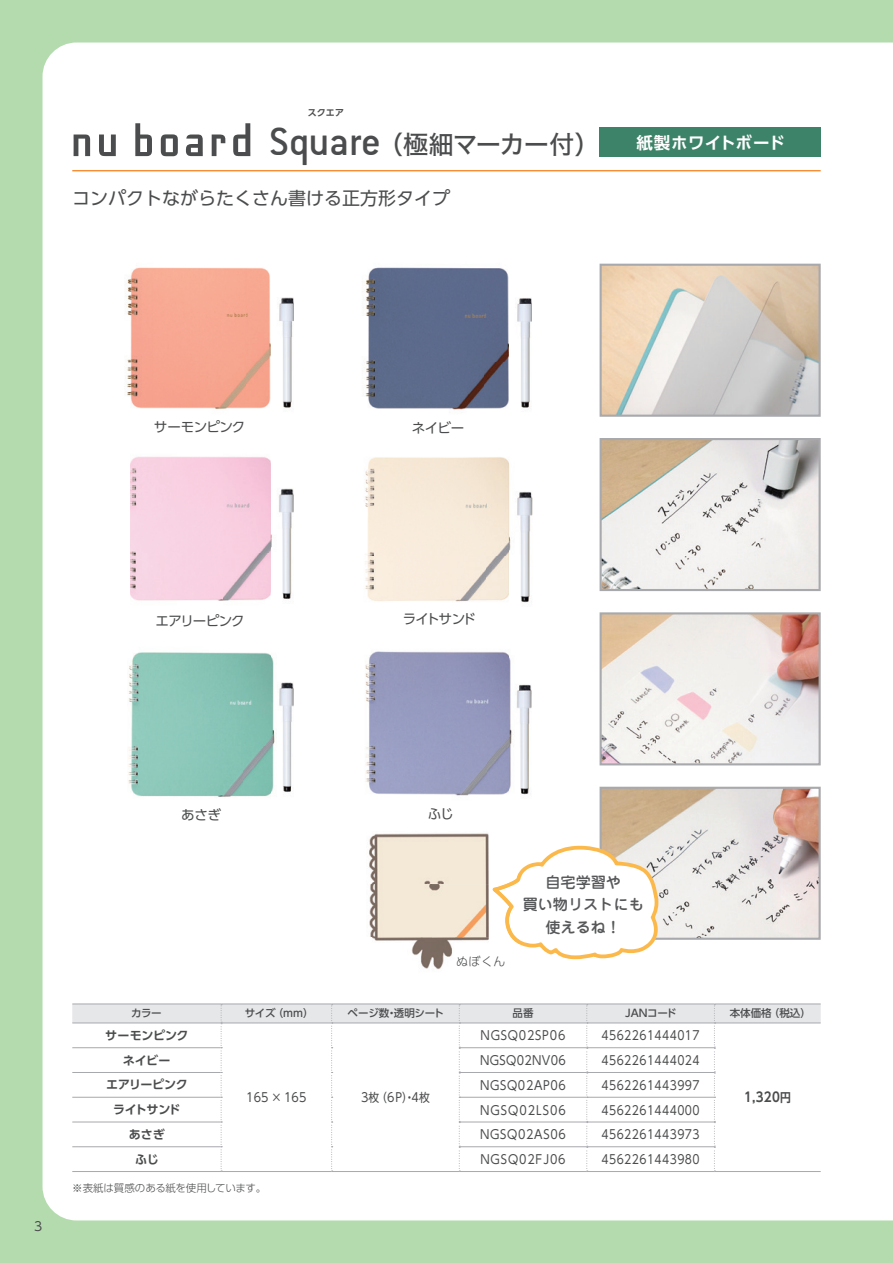
<style>
.page{position:relative;width:893px;height:1263px;background:#b4dbae}
.page>*{position:absolute;margin:0;border:0;box-sizing:border-box;transform-origin:0 0}
.t1{font:42.9px "Conduit Md OSITCTT Medium";letter-spacing:-.015em;color:#4b4c4d}
.t2{font:25.35px "Hira Kaku Std W5";letter-spacing:-.045em;color:#4b4c4d}
.t3{font:18px "UD Shin Go Pr 6";color:#4b4c4d}
.t4{font:700 16.5px "UD Shin Go Pr 6 De";letter-spacing:.015em;color:#fff}
.t5{font:500 15.15px/22.6px "Jun 34 Pro";color:#57585a;text-align:center}
.t6{font:13.5px "UD Shin Go Pr 6";letter-spacing:-.045em;color:#4b4c4d}
.t7{font:13.5px "UD Shin Go Pr 6";letter-spacing:-.065em;color:#4b4c4d}
.t8{font:700 13.2px "UD Shin Go Pr 6 De";color:#4b4c4d;scale:.9 1}
.t9{font:12.45px "UD Shin Go Pr 6";letter-spacing:.04em;color:#4b4c4d;scale:.87 1}
.t10{font:12.45px "UD Shin Go Pr 6";letter-spacing:.06em;color:#4b4c4d;scale:.9 1}
.t11{font:12.45px "UD Shin Go Pr 6";letter-spacing:.04em;color:#4b4c4d;scale:.9 1}
.t12{font:12.45px "UD Shin Go Pr 6";letter-spacing:.065em;color:#4b4c4d;scale:.9 1}
.t13{font:12.45px "UD Shin Go Pr 6";letter-spacing:.085em;color:#4b4c4d;scale:.9 1}
.t14{font:12.45px "UD Shin Go Pr 6";letter-spacing:.075em;color:#4b4c4d;scale:.9 1}
.t15{font:12.45px "UD Shin Go Pr 6";letter-spacing:.04em;color:#4b4c4d}
.t16{font:700 12px "UD Shin Go Pr 6 De";letter-spacing:-.015em;color:#4b4c4d}
.t17{font:12px "UD Shin Go Pr 6";color:#4b4c4d;scale:.9 1}
.t18{font:300 11.85px "UD Shin Go Pr 6";color:#4b4c4d}
.t19{font:500 10.5px "UD Shin Go Pro";letter-spacing:-.01em;color:#4b4c4d}
.t20{font:300 10.5px "UD Shin Go Pr 6";letter-spacing:-.025em;color:#4b4c4d}
.t21{font:500 10.5px "UD Shin Go Pro";letter-spacing:-.03em;color:#4b4c4d}
.t22{font:700 9px "UD Shin Go Pr 6 De";color:#4b4c4d}
.s1{font-size:12px}
.s2{font-size:12.45px}
</style>
<div class="page">
<div style="left:43px;top:43px;width:850px;height:1177px;background:#fff"></div>
<img style="left:603px;top:441px;width:215px;height:147px">
<div style="left:600px;top:438px;width:221px;height:153px;border:2px solid #a8a9ad"></div>
<hr style="left:72px;top:1003px;width:149px;height:1px;background:#a8a9ad">
<hr style="left:221px;top:1003px;width:111px;height:1px;background:#a8a9ad">
<hr style="left:332px;top:1003px;width:127px;height:1px;background:#a8a9ad">
<hr style="left:459px;top:1003px;width:128px;height:1px;background:#a8a9ad">
<hr style="left:587px;top:1003px;width:127px;height:1px;background:#a8a9ad">
<hr style="left:714px;top:1003px;width:107px;height:1px;background:#a8a9ad">
<hr style="left:72px;top:1171px;width:149px;height:1px;background:#a8a9ad">
<hr style="left:459px;top:1171px;width:128px;height:1px;background:#a8a9ad">
<hr style="left:587px;top:1171px;width:127px;height:1px;background:#a8a9ad">
<hr style="left:714px;top:1171px;width:107px;height:1px;background:#a8a9ad">
<hr style="left:332px;top:1171px;width:127px;height:1px;background:#a8a9ad">
<svg style="left:72px;top:1004px;width:749px;height:167px;background:#f9fafa"></svg>
<hr style="left:221px;top:1171px;width:111px;height:1px;background:#a8a9ad">
<img style="left:603px;top:267px;width:215px;height:147px">
<div style="left:600px;top:264px;width:221px;height:153px;border:2px solid #a8a9ad"></div>
<img style="left:603px;top:790px;width:215px;height:147px">
<div style="left:600px;top:787px;width:221px;height:153px;border:2px solid #a8a9ad"></div>
<img style="left:603px;top:615px;width:215px;height:147px">
<div style="left:600px;top:612px;width:221px;height:153px;border:2px solid #a8a9ad"></div>
<img style="left:345px;top:258px;width:186px;height:52px">
<img style="left:345px;top:310px;width:164px;height:104px">
<img style="left:509px;top:269px;width:28px;height:146px">
<img style="left:509px;top:269px;width:22px;height:145px">
<img style="left:107px;top:257px;width:186px;height:53px">
<img style="left:107px;top:310px;width:165px;height:104px">
<img style="left:272px;top:269px;width:27px;height:146px">
<img style="left:272px;top:269px;width:21px;height:145px">
<img style="left:347px;top:452px;width:186px;height:52px">
<img style="left:347px;top:504px;width:162px;height:104px">
<img style="left:509px;top:463px;width:28px;height:146px">
<img style="left:509px;top:463px;width:24px;height:145px">
<img style="left:131px;top:449px;width:186px;height:156px">
<svg style="left:272px;top:605px;width:27px;height:1px"></svg>
<img style="left:272px;top:460px;width:27px;height:145px">
<img style="left:104px;top:642px;width:186px;height:52px">
<img style="left:104px;top:694px;width:168px;height:105px">
<img style="left:272px;top:653px;width:27px;height:147px">
<img style="left:272px;top:653px;width:18px;height:146px">
<img style="left:348px;top:644px;width:186px;height:52px">
<img style="left:348px;top:696px;width:161px;height:104px">
<img style="left:509px;top:655px;width:28px;height:146px">
<img style="left:509px;top:655px;width:25px;height:145px">
<svg style="left:519px;top:846px;width:142px;height:115px;background:#fcf6ec"></svg>
<img style="left:344px;top:831px;width:175px;height:53px">
<img style="left:344px;top:884px;width:148px;height:53px">
<img style="left:344px;top:937px;width:175px;height:53px">
<img style="left:492px;top:872px;width:27px;height:72px">
<hr style="left:72px;top:170px;width:749px;height:1px;background:#f58220">
<svg style="left:161px;top:134px;width:17px;height:22px"></svg>
<svg style="left:74px;top:135px;width:16px;height:21px"></svg>
<svg style="left:99px;top:134px;width:17px;height:22px"></svg>
<svg style="left:135px;top:123px;width:17px;height:33px"></svg>
<svg style="left:233px;top:123px;width:17px;height:33px"></svg>
<svg style="left:212px;top:135px;width:13px;height:21px"></svg>
<svg style="left:186px;top:134px;width:17px;height:22px"></svg>
<div style="left:600px;top:128px;width:221px;height:29px;background:#3d8369"></div>
<p class="t22" style="left:308px;top:105px;width:38px">スクエア</p>
<h1 class="t1" style="left:269px;top:116px;width:113px">Square</h1>
<h2 class="t2" style="left:378px;top:125px;width:224px">（極細マーカー付）</h2>
<h3 class="t4" style="left:636px;top:129px;width:150px">紙製ホワイトボード</h3>
<h3 class="t3" style="left:72px;top:183px;width:379px">コンパクトながらたくさん書ける正方形タイプ</h3>
<p class="t6" style="left:154px;top:416px;width:93px">サーモンピンク</p>
<p class="t6" style="left:412px;top:417px;width:54px">ネイビー</p>
<p class="t7" style="left:156px;top:610px;width:91px">エアリーピンク</p>
<p class="t6" style="left:403px;top:608px;width:75px">ライトサンド</p>
<p class="t15" style="left:34px;top:1216px;width:10px">3</p>
<p class="t6" style="left:181px;top:804px;width:41px">あさぎ</p>
<p class="t6" style="left:428px;top:803px;width:27px">ふじ</p>
<p class="t18" style="left:456px;top:952px;width:51px">ぬぼくん</p>
<p class="t5" style="left:523px;top:869px;width:123px">自宅学習や<br>買い物リストにも使えるね！</p>
<p class="t19" style="left:131px;top:1005px;width:32px">カラー</p>
<p class="t19" style="left:245px;top:1005px;width:70px">サイズ（mm）</p>
<p class="t21" style="left:348px;top:1005px;width:98px">ページ数・透明シート</p>
<p class="t19" style="left:512px;top:1005px;width:22px">品番</p>
<p class="t19" style="left:625px;top:1005px;width:53px">JANコード</p>
<p class="t19" style="left:730px;top:1005px;width:83px">本体価格（税込）</p>
<p class="t16" style="left:105px;top:1025px;width:85px">サーモンピンク</p>
<p class="t12" style="left:481px;top:1025px;width:96px">NGSQ02SP06</p>
<p class="t9" style="left:601px;top:1025px;width:114px">4562261444017</p>
<p class="t16" style="left:123px;top:1050px;width:49px">ネイビー</p>
<p class="t11" style="left:480px;top:1050px;width:97px">NGSQ02NV06</p>
<p class="t9" style="left:601px;top:1050px;width:114px">4562261444024</p>
<p class="t16" style="left:106px;top:1075px;width:83px">エアリーピンク</p>
<p class="t10" style="left:480px;top:1075px;width:97px">NGSQ02AP06</p>
<p class="t9" style="left:601px;top:1075px;width:114px">4562261443997</p>
<p class="t16" style="left:113px;top:1100px;width:69px">ライトサンド</p>
<p class="t13" style="left:480px;top:1100px;width:97px">NGSQ02LS06</p>
<p class="t9" style="left:601px;top:1100px;width:114px">4562261444000</p>
<p class="t16" style="left:129px;top:1124px;width:38px">あさぎ</p>
<p class="t10" style="left:480px;top:1124px;width:97px">NGSQ02AS06</p>
<p class="t9" style="left:601px;top:1124px;width:114px">4562261443973</p>
<p class="t16" style="left:135px;top:1149px;width:25px">ふじ</p>
<p class="t14" style="left:480px;top:1149px;width:96px">NGSQ02FJ06</p>
<p class="t9" style="left:601px;top:1149px;width:114px">4562261443980</p>
<p class="t20" style="left:72px;top:1179px;width:196px">※表紙は質感のある紙を使用しています。</p>
<p class="t11" style="left:246px;top:1087px;width:68px">165 <span class="s1">×</span> 165</p>
<p class="t17" style="left:361px;top:1087px;width:78px"><span class="s2">3</span>枚（<span class="s2">6P</span>）・<span class="s2">4</span>枚</p>
<p class="t8" style="left:744px;top:1086px;width:53px">1,320<span class="s1">円</span></p>
</div>
